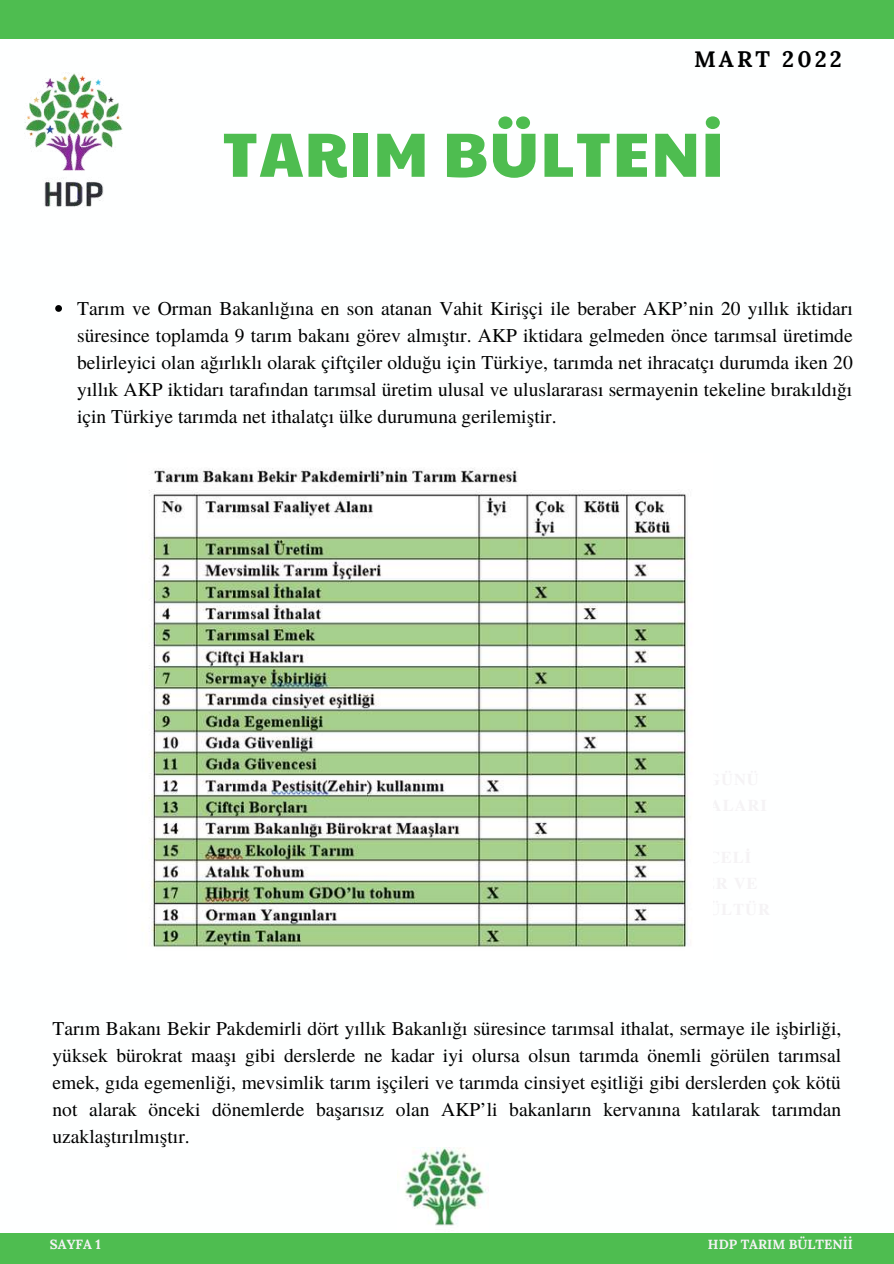
<style>
.page{position:relative;width:894px;height:1264px;background:#fff}
.page>*{position:absolute;margin:0;border:0;box-sizing:border-box;transform-origin:0 0}
.t1{font:62.55px "Paytone One";letter-spacing:.02em;color:#4ebd50}
.t2{font:700 22.35px "Lora";letter-spacing:.14em;color:#000}
.t3{font:19.5px/27px "Te X Gyre Termes";color:#000;text-align:justify}
.t4{font:700 13.2px "Lora";color:#f5f3f5}
</style>
<div class="page">
<div style="left:0;top:1232px;width:893px;height:31px;background:#4ebd50"></div>
<div style="left:0;top:0;width:893px;height:39px;background:#4ebd50"></div>
<img style="left:24px;top:73px;width:99px;height:134px">
<img style="left:397px;top:1147px;width:90px;height:79px">
<img style="left:149px;top:468px;width:539px;height:479px">
<svg style="left:55px;top:305px;width:7px;height:7px"></svg>
<p class="t2" style="left:693px;top:45px;width:149px">MART 2022</p>
<h1 class="t1" style="left:222px;top:107px;width:503px">TARIM BÜLTENİ</h1>
<p class="t3" style="left:77px;top:294px;width:777px">Tarım ve Orman Bakanlığına en son atanan Vahit Kirişçi ile beraber AKP’nin 20 yıllık iktidarı süresince toplamda 9 tarım bakanı görev almıştır. AKP iktidara gelmeden önce tarımsal üretimde belirleyici olan ağırlıklı olarak çiftçiler olduğu için Türkiye, tarımda net ihracatçı durumda iken 20 yıllık AKP iktidarı tarafından tarımsal üretim ulusal ve uluslararası sermayenin tekeline bırakıldığı için Türkiye tarımda net ithalatçı ülke durumuna gerilemiştir.</p>
<p class="t3" style="left:52px;top:1014px;width:790px">Tarım Bakanı Bekir Pakdemirli dört yıllık Bakanlığı süresince tarımsal ithalat, sermaye ile işbirliği, yüksek bürokrat maaşı gibi derslerde ne kadar iyi olursa olsun tarımda önemli görülen tarımsal emek, gıda egemenliği, mevsimlik tarım işçileri ve tarımda cinsiyet eşitliği gibi derslerden çok kötü not alarak önceki dönemlerde başarısız olan AKP’li bakanların kervanına katılarak tarımdan uzaklaştırılmıştır.</p>
<p class="t4" style="left:50px;top:1235px;width:52px">SAYFA 1</p>
<p class="t4" style="left:707px;top:1235px;width:146px">HDP TARIM BÜLTENİİ</p>
</div>
